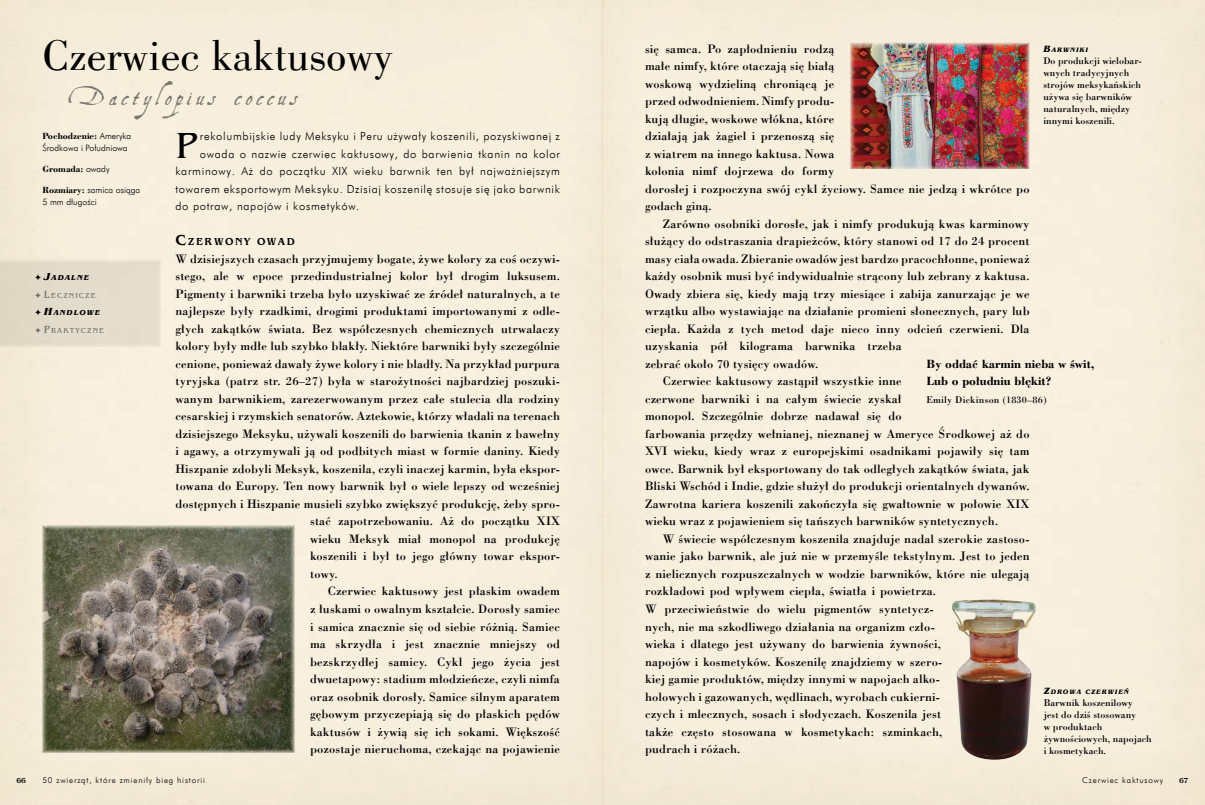
<style>
.page{position:relative;width:1205px;height:805px;background:#fff}
.page>*{position:absolute;margin:0;border:0;box-sizing:border-box;transform-origin:0 0}
.t1{font:45px "Bodoni Bk EU";color:#000}
.t2{font:37.5px "Benguiat Itc TOT";color:#000}
.t3{font:23.75px "Aquiline Two";letter-spacing:.2em;color:#808080}
.t4{font:12.5px/17.5px "Bodoni EU";letter-spacing:.01em;color:#000}
.t5{font:700 12.5px/17.5px "Bodoni EU";color:#000}
.t6{font:11.25px "Futura Lt EU";letter-spacing:.06em;color:#000}
.t7{font:500 10.5px "Benguiat Itc TOT";letter-spacing:.145em;color:#000}
.t8{font:10px/11.9px "Bodoni EU";color:#000}
.t9{font:10px "Bodoni EU";letter-spacing:.02em;color:#000}
.t10{font:700 9.38px "Bodoni EU";color:#000}
.t11{font:8.75px/12.5px "Futura Lt EU";color:#000}
.t12{font:8.12px "Futura Lt EU";letter-spacing:.1em;color:#000}
.t13{font:500 7.5px "Benguiat Itc TOT";color:#000}
.t14{font:7.38px "Benguiat Itc TOT";letter-spacing:.145em;color:#808080}
.t15{font:italic 700 7.38px "Benguiat Itc TOT";letter-spacing:.145em;color:#000}
.t16{font:italic 700 6.5px "Benguiat Itc TOT";letter-spacing:.145em;color:#000}
.s1{font-family:"Futura Lt EU";font-weight:400;font-size:8.75px}
.s2{font-family:"Bodoni EU";font-weight:700;font-size:9.38px}
.s3{font-size:10.62px}
.s4{font-size:15px}
.s5{font-size:9.38px}
</style>
<div class="page">
<img style="left:603px;top:0;width:602px;height:804px">
<img style="left:43px;top:525px;width:251px;height:227px">
<img style="left:850px;top:43px;width:179px;height:126px">
<img style="left:951px;top:599px;width:85px;height:160px">
<div style="left:0;top:259px;width:161px;height:88px;background:#e3dbcb"></div>
<h1 class="t1" style="left:43px;top:28px;width:352px">Czerwiec kaktusowy</h1>
<h3 class="t3" style="left:71px;top:83px;width:228px">Dactylopius coccus</h3>
<p class="t10" style="left:43px;top:130px;width:90px">Pochodzenie: <span class="s1">Ameryka</span></p>
<p class="t11" style="left:43px;top:142px;width:87px">Środkowa i Południowa</p>
<p class="t10" style="left:43px;top:163px;width:69px">Gromada: <span class="s1">owady</span></p>
<p class="t11" style="left:43px;top:183px;width:99px"><span class="s2">Rozmiary:</span> samica osiąga<br>5 mm długości</p>
<p class="t15" style="left:44px;top:273px;width:47px"><span class="s3">J</span>ADALNE</p>
<p class="t14" style="left:44px;top:291px;width:53px"><span class="s3">L</span>ECZNICZE</p>
<p class="t15" style="left:44px;top:308px;width:58px"><span class="s3">H</span>ANDLOWE</p>
<p class="t14" style="left:44px;top:326px;width:62px"><span class="s3">P</span>RAKTYCZNE</p>
<h2 class="t2" style="left:175px;top:124px;width:24px">P</h2>
<p class="t6" style="left:200px;top:129px;width:361px">rekolumbijskie ludy Meksyku i Peru używały koszenili, pozyskiwanej z</p>
<p class="t6" style="left:200px;top:147px;width:362px">owada o nazwie czerwiec kaktusowy, do barwienia tkanin na kolor</p>
<p class="t6" style="left:175px;top:164px;width:386px">karminowy. Aż do początku XIX wieku barwnik ten był najważniejszym</p>
<p class="t6" style="left:175px;top:182px;width:386px">towarem eksportowym Meksyku. Dzisiaj koszenilę stosuje się jako barwnik</p>
<p class="t6" style="left:175px;top:199px;width:186px">do potraw, napojów i kosmetyków.</p>
<p class="t7" style="left:175px;top:236px;width:121px"><span class="s4">C</span>ZERWONY OWAD</p>
<p class="t4" style="left:175px;top:250px;width:386px">W dzisiejszych czasach przyjmujemy bogate, żywe kolory za coś oczywi-</p>
<p class="t4" style="left:175px;top:267px;width:386px">stego, ale w epoce przedindustrialnej kolor był drogim luksusem.</p>
<p class="t4" style="left:175px;top:285px;width:386px">Pigmenty i barwniki trzeba było uzyskiwać ze źródeł naturalnych, a te</p>
<p class="t4" style="left:175px;top:302px;width:386px">najlepsze były rzadkimi, drogimi produktami importowanymi z odle-</p>
<p class="t4" style="left:175px;top:320px;width:386px">głych zakątków świata. Bez współczesnych chemicznych utrwalaczy</p>
<p class="t4" style="left:175px;top:337px;width:386px">kolory były mdłe lub szybko blakły. Niektóre barwniki były szczególnie</p>
<p class="t4" style="left:175px;top:355px;width:386px">cenione, ponieważ dawały żywe kolory i nie bladły. Na przykład purpura</p>
<p class="t4" style="left:175px;top:372px;width:386px">tyryjska (patrz str. 26–27) była w starożytności najbardziej poszuki-</p>
<p class="t4" style="left:175px;top:390px;width:386px">wanym barwnikiem, zarezerwowanym przez całe stulecia dla rodziny</p>
<p class="t4" style="left:175px;top:407px;width:386px">cesarskiej i rzymskich senatorów. Aztekowie, którzy władali na terenach</p>
<p class="t4" style="left:175px;top:425px;width:386px">dzisiejszego Meksyku, używali koszenili do barwienia tkanin z bawełny</p>
<p class="t4" style="left:175px;top:442px;width:386px">i agawy, a otrzymywali ją od podbitych miast w formie daniny. Kiedy</p>
<p class="t4" style="left:175px;top:460px;width:386px">Hiszpanie zdobyli Meksyk, koszenila, czyli inaczej karmin, była ekspor-</p>
<p class="t4" style="left:175px;top:477px;width:386px">towana do Europy. Ten nowy barwnik był o wiele lepszy od wcześniej</p>
<p class="t4" style="left:175px;top:495px;width:386px">dostępnych i Hiszpanie musieli szybko zwiększyć produkcję, żeby spro-</p>
<p class="t4" style="left:310px;top:512px;width:251px">stać zapotrzebowaniu. Aż do początku XIX</p>
<p class="t4" style="left:310px;top:530px;width:251px">wieku Meksyk miał monopol na produkcję</p>
<p class="t4" style="left:310px;top:547px;width:251px">koszenili i był to jego główny towar ekspor-</p>
<p class="t4" style="left:310px;top:565px;width:29px">towy.</p>
<p class="t4" style="left:328px;top:582px;width:234px">Czerwiec kaktusowy jest płaskim owadem</p>
<p class="t4" style="left:310px;top:600px;width:251px">z łuskami o owalnym kształcie. Dorosły samiec</p>
<p class="t4" style="left:310px;top:617px;width:251px">i samica znacznie się od siebie różnią. Samiec</p>
<p class="t4" style="left:310px;top:635px;width:251px">ma skrzydła i jest znacznie mniejszy od</p>
<p class="t4" style="left:310px;top:652px;width:251px">bezskrzydłej samicy. Cykl jego życia jest</p>
<p class="t4" style="left:310px;top:670px;width:251px">dwuetapowy: stadium młodzieńcze, czyli nimfa</p>
<p class="t4" style="left:310px;top:687px;width:251px">oraz osobnik dorosły. Samice silnym aparatem</p>
<p class="t4" style="left:310px;top:705px;width:251px">gębowym przyczepiają się do płaskich pędów</p>
<p class="t4" style="left:310px;top:722px;width:251px">kaktusów i żywią się ich sokami. Większość</p>
<p class="t4" style="left:310px;top:740px;width:251px">pozostaje nieruchoma, czekając na pojawienie</p>
<p class="t4" style="left:645px;top:40px;width:386px">się samca. Po zapłodnieniu rodzą<br>małe nimfy, które otaczają się białą<br>woskową wydzieliną chroniącą je<br>przed odwodnieniem. Nimfy produ-<br>kują długie, woskowe włókna, które<br>działają jak żagiel i przenoszą się<br>z wiatrem na innego kaktusa. Nowa<br>kolonia nimf dojrzewa do formy<br>dorosłej i rozpoczyna swój cykl życiowy. Samce nie jedzą i wkrótce po godach giną.</p>
<p class="t4" style="left:663px;top:215px;width:368px">Zarówno osobniki dorosłe, jak i nimfy produkują kwas karminowy</p>
<p class="t4" style="left:645px;top:232px;width:386px">służący do odstraszania drapieżców, który stanowi od 17 do 24 procent</p>
<p class="t4" style="left:645px;top:250px;width:386px">masy ciała owada. Zbieranie owadów jest bardzo pracochłonne, ponieważ</p>
<p class="t4" style="left:645px;top:267px;width:386px">każdy osobnik musi być indywidualnie strącony lub zebrany z kaktusa.</p>
<p class="t4" style="left:645px;top:285px;width:386px">Owady zbiera się, kiedy mają trzy miesiące i zabija zanurzając je we</p>
<p class="t4" style="left:645px;top:302px;width:386px">wrzątku albo wystawiając na działanie promieni słonecznych, pary lub</p>
<p class="t4" style="left:645px;top:320px;width:386px">ciepła. Każda z tych metod daje nieco inny odcień czerwieni. Dla</p>
<p class="t4" style="left:645px;top:337px;width:258px">uzyskania pół kilograma barwnika trzeba</p>
<p class="t4" style="left:645px;top:355px;width:175px">zebrać około 70 tysięcy owadów.</p>
<p class="t4" style="left:663px;top:372px;width:240px">Czerwiec kaktusowy zastąpił wszystkie inne</p>
<p class="t4" style="left:645px;top:390px;width:258px">czerwone barwniki i na całym świecie zyskał</p>
<p class="t4" style="left:645px;top:407px;width:258px">monopol. Szczególnie dobrze nadawał się do</p>
<p class="t4" style="left:645px;top:425px;width:386px">farbowania przędzy wełnianej, nieznanej w Ameryce Środkowej aż do</p>
<p class="t4" style="left:645px;top:442px;width:386px">XVI wieku, kiedy wraz z europejskimi osadnikami pojawiły się tam</p>
<p class="t4" style="left:645px;top:460px;width:386px">owce. Barwnik był eksportowany do tak odległych zakątków świata, jak</p>
<p class="t4" style="left:645px;top:477px;width:386px">Bliski Wschód i Indie, gdzie służył do produkcji orientalnych dywanów.</p>
<p class="t4" style="left:645px;top:495px;width:386px">Zawrotna kariera koszenili zakończyła się gwałtownie w połowie XIX</p>
<p class="t4" style="left:645px;top:512px;width:355px">wieku wraz z pojawieniem się tańszych barwników syntetycznych.</p>
<p class="t4" style="left:663px;top:530px;width:368px">W świecie współczesnym koszenila znajduje nadal szerokie zastoso-</p>
<p class="t4" style="left:645px;top:547px;width:386px">wanie jako barwnik, ale już nie w przemyśle tekstylnym. Jest to jeden</p>
<p class="t4" style="left:645px;top:565px;width:386px">z nielicznych rozpuszczalnych w wodzie barwników, które nie ulegają</p>
<p class="t4" style="left:645px;top:582px;width:293px">rozkładowi pod wpływem ciepła, światła i powietrza.</p>
<p class="t4" style="left:645px;top:600px;width:290px">W przeciwieństwie do wielu pigmentów syntetycz-</p>
<p class="t4" style="left:645px;top:617px;width:291px">nych, nie ma szkodliwego działania na organizm czło-</p>
<p class="t4" style="left:645px;top:635px;width:298px">wieka i dlatego jest używany do barwienia żywności,</p>
<p class="t4" style="left:645px;top:652px;width:299px">napojów i kosmetyków. Koszenilę znajdziemy w szero-</p>
<p class="t4" style="left:645px;top:670px;width:296px">kiej gamie produktów, między innymi w napojach alko-</p>
<p class="t4" style="left:645px;top:687px;width:296px">holowych i gazowanych, wędlinach, wyrobach cukierni-</p>
<p class="t4" style="left:645px;top:705px;width:298px">czych i mlecznych, sosach i słodyczach. Koszenila jest</p>
<p class="t4" style="left:645px;top:722px;width:299px">także często stosowana w kosmetykach: szminkach,</p>
<p class="t4" style="left:645px;top:740px;width:97px">pudrach i różach.</p>
<p class="t16" style="left:1043px;top:46px;width:46px"><span class="s5">B</span>ARWNIKI</p>
<p class="t8" style="left:1043px;top:55px;width:100px">Do produkcji wielobar&shy;wnych tradycyjnych strojów meksykańskich używa się barwników naturalnych, między innymi koszenili.</p>
<p class="t5" style="left:926px;top:355px;width:170px">By oddać karmin nieba w świt,<br>Lub o południu błękit?</p>
<p class="t9" style="left:926px;top:393px;width:122px">Emily Dickinson (1830–86)</p>
<p class="t16" style="left:1044px;top:688px;width:87px"><span class="s5">Z</span>DROWA CZERWIEŃ</p>
<p class="t8" style="left:1044px;top:696px;width:110px">Barwnik koszenilowy<br>jest do dziś stosowany<br>w produktach żywnościowych, napojach i kosmetykach.</p>
<p class="t13" style="left:17px;top:775px;width:11px">66</p>
<p class="t12" style="left:42px;top:774px;width:164px">50 zwierząt, które zmieniły bieg historii</p>
<p class="t12" style="left:1082px;top:774px;width:82px">Czerwiec kaktusowy</p>
<p class="t13" style="left:1179px;top:775px;width:11px">67</p>
</div>
